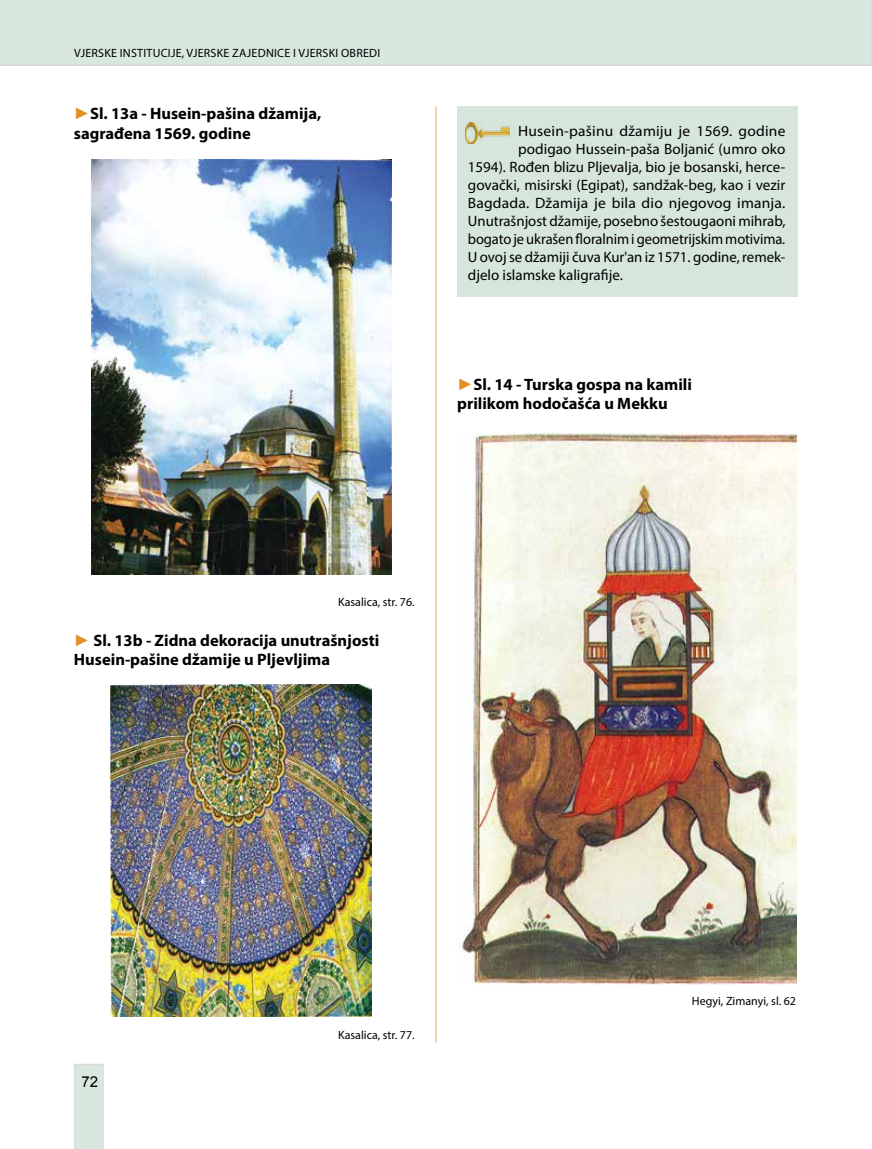
<style>
.page{position:relative;width:872px;height:1149px;background:#fff}
.page>*{position:absolute;margin:0;border:0;box-sizing:border-box;transform-origin:0 0}
.t1{font:700 16.5px/19.8px "Myriad Pro";color:#000}
.t2{font:15px "Myriad Pro";color:#000}
.t3{font:15px "Arial";color:#000}
.t4{font:12px "Myriad Pro";letter-spacing:.02em;color:#000}
.t5{font:12px "Myriad Pro";color:#000}
.s1{font-family:"Times New Roman";color:#e28f26}
</style>
<div class="page">
<div style="left:0;top:0;width:872px;height:66px;background:#d9e8df"></div>
<svg style="left:74px;top:1064px;width:30px;height:84px;background:#d9e6de"></svg>
<hr style="left:435px;top:106px;width:2px;height:936px;background:#e28f26">
<div style="left:457px;top:106px;width:340px;height:190px;background:#d7e6dc"></div>
<img style="left:466px;top:122px;width:43px;height:21px">
<img style="left:459px;top:432px;width:337px;height:551px">
<img style="left:92px;top:159px;width:299px;height:415px">
<img style="left:111px;top:684px;width:261px;height:332px">
<p class="t4" style="left:74px;top:46px;width:308px">Vjerske institucije, vj erske zajednice i vj erski obredi</p>
<p class="t1" style="left:74px;top:103px;width:249px"><span class="s1">►</span>Sl. 13a - Husein-pašina džamija, sagrađena 1569. godine</p>
<p class="t2" style="left:518px;top:121px;width:269px">Husein-pašinu džamiju je 1569. godine</p>
<p class="t2" style="left:518px;top:139px;width:269px">podigao Hussein-paša Boljanić (umro oko</p>
<p class="t2" style="left:468px;top:157px;width:318px">1594). Rođen blizu Pljevalja, bio je bosanski, herce-</p>
<p class="t2" style="left:468px;top:175px;width:319px">govački, misirski (Egipat), sandžak-beg, kao i vezir</p>
<p class="t2" style="left:468px;top:193px;width:319px">Bagdada. Džamija je bila dio njegovog imanja.</p>
<p class="t2" style="left:468px;top:211px;width:319px">Unutrašnjost džamije, posebno šestougaoni mihrab,</p>
<p class="t2" style="left:468px;top:229px;width:319px">bogato je ukrašen floralnim i geometrijskim motivima.</p>
<p class="t2" style="left:468px;top:247px;width:319px">U ovoj se džamiji čuva Kur'an iz 1571. godine, remek-</p>
<p class="t2" style="left:468px;top:265px;width:156px">djelo islamske kaligrafije.</p>
<p class="t1" style="left:457px;top:373px;width:236px"><span class="s1">►</span>Sl. 14 - Turska gospa na kamili prilikom hodočašća u Mekku</p>
<p class="t4" style="left:338px;top:594px;width:78px">Kasalica, str. 76.</p>
<p class="t1" style="left:74px;top:629px;width:307px"><span class="s1">►</span> Sl. 13b - Zidna dekoracija unutrašnjosti<br>Husein-pašine džamije u Pljevljima</p>
<p class="t3" style="left:81px;top:1071px;width:18px">72</p>
<p class="t4" style="left:338px;top:1027px;width:78px">Kasalica, str. 77.</p>
<p class="t5" style="left:692px;top:992px;width:106px">Hegyi, Zimanyi, sl. 62</p>
</div>
